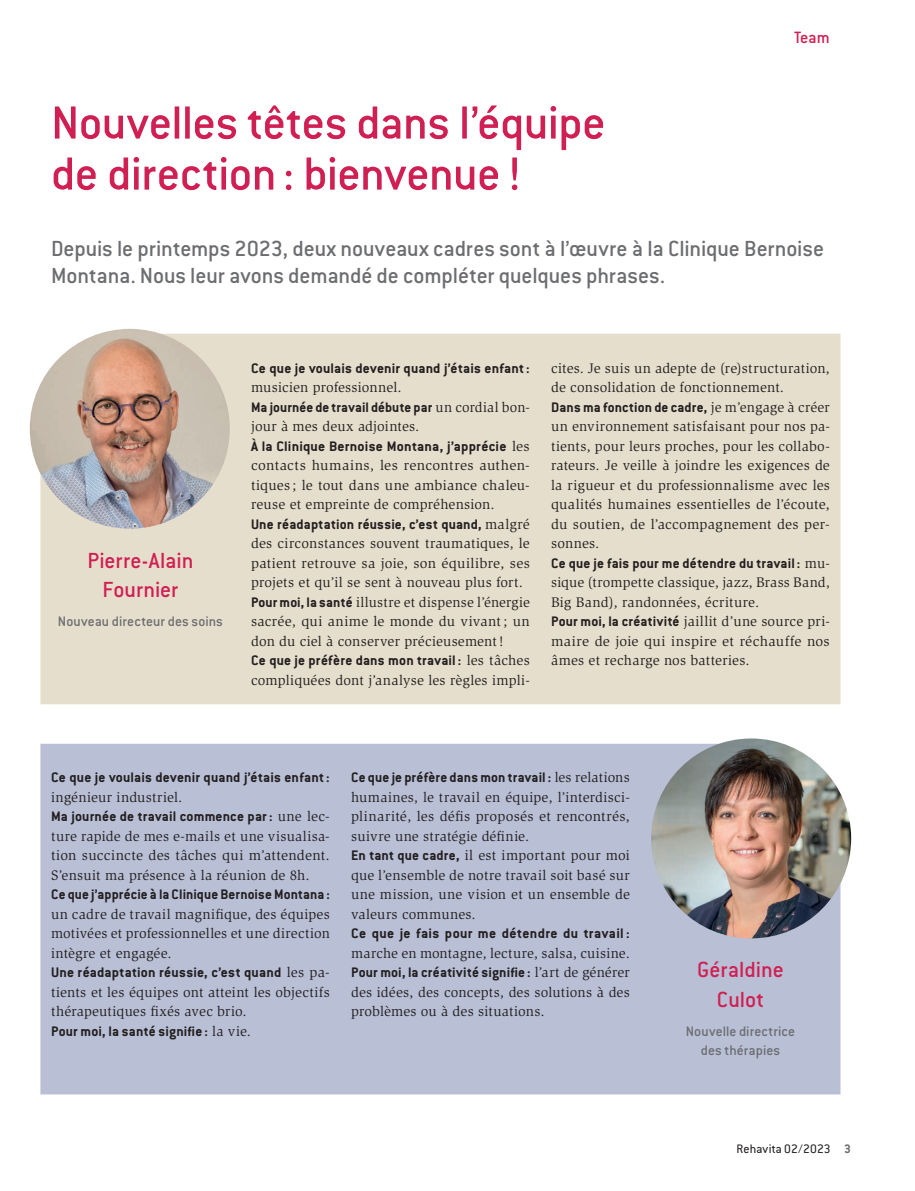
<style>
.page{position:relative;width:915px;height:1191px;background:#fff}
.page>*{position:absolute;margin:0;border:0;box-sizing:border-box;transform-origin:0 0}
.t1{font:500 51px/51px "Conduit ITC";letter-spacing:-.01em;color:#d01f53}
.t2{font:500 24px/27px "Conduit ITC";letter-spacing:-.005em;color:#6c6d70}
.t3{font:500 24px/29.2px "Conduit ITC";letter-spacing:-.005em;color:#d01f53;text-align:center}
.t4{font:500 18px "Conduit ITC";color:#d01f53}
.t5{font:700 15.15px "Conduit ITC";letter-spacing:.01em;color:#231f20}
.t6{font:500 15.15px/19.5px "Conduit ITC";letter-spacing:.005em;color:#6c6d70;text-align:center}
.t7{font:14.25px/19.5px "Slimbach Std";letter-spacing:.015em;color:#231f20}
.t8{font:13.5px "Conduit ITC";letter-spacing:.01em;color:#231f20}
.s1{font-family:"Slimbach Std";font-weight:400;font-size:14.25px}
.s2{font-family:"Conduit ITC";font-weight:700;font-size:15.15px}
.s3{font-weight:700;color:#6c6d70}
</style>
<div class="page">
<div style="left:40px;top:334px;width:800px;height:370px;background:#e6decc"></div>
<div style="left:40px;top:744px;width:800px;height:350px;background:#b9c0d6"></div>
<img style="left:30px;top:329px;width:200px;height:200px;border-radius:100px">
<img style="left:651px;top:738px;width:199px;height:200px;border-radius:100px">
<h1 class="t1" style="left:51px;top:96px;width:556px">Nouvelles têtes dans l’équipe de direction : bienvenue !</h1>
<p class="t4" style="left:794px;top:26px;width:37px">Team</p>
<h2 class="t2" style="left:51px;top:234px;width:774px">Depuis le printemps 2023, deux nouveaux cadres sont à l’œuvre à la Clinique Bernoise<br>Montana. Nous leur avons demandé de compléter quelques phrases.</h2>
<h2 class="t3" style="left:87px;top:545px;width:107px">Pierre-Alain<br>Fournier</h2>
<p class="t6" style="left:58px;top:611px;width:166px">Nouveau directeur des soins</p>
<p class="t5" style="left:251px;top:359px;width:280px">Ce que je voulais devenir quand j’étais enfant:</p>
<p class="t7" style="left:251px;top:378px;width:152px">musicien professionnel.</p>
<p class="t5" style="left:251px;top:398px;width:280px">Ma journée de travail débute par <span class="s1">un cordial bon-</span></p>
<p class="t7" style="left:251px;top:417px;width:170px">jour à mes deux adjointes.</p>
<p class="t5" style="left:251px;top:437px;width:280px">À la Clinique Bernoise Montana, j’apprécie <span class="s1">les</span></p>
<p class="t7" style="left:251px;top:456px;width:280px;text-align:justify">contacts humains, les rencontres authen&shy;tiques ; le tout dans une ambiance chaleu&shy;reuse et empreinte de compréhension.</p>
<p class="t5" style="left:251px;top:515px;width:280px">Une réadaptation réussie, c’est quand, <span class="s1">malgré</span></p>
<p class="t7" style="left:251px;top:534px;width:280px">des circonstances souvent traumatiques, le patient retrouve sa joie, son équilibre, ses projets et qu’il se sent à nouveau plus fort.<br><span class="s2">Pour moi, la santé</span> illustre et dispense l’énergie sacrée, qui anime le monde du vivant; un don du ciel à conserver précieusement!</p>
<p class="t5" style="left:251px;top:651px;width:280px">Ce que je préfère dans mon travail : <span class="s1">les tâches</span></p>
<p class="t7" style="left:251px;top:670px;width:280px">compliquées dont j’analyse les règles impli-</p>
<p class="t7" style="left:551px;top:358px;width:280px">cites. Je suis un adepte de (re)structuration, de consolidation de fonctionnement.</p>
<p class="t5" style="left:551px;top:398px;width:280px">Dans ma fonction de cadre, <span class="s1">je m’engage à créer</span></p>
<p class="t7" style="left:551px;top:417px;width:280px;text-align:justify">un environnement satisfaisant pour nos pa&shy;tients, pour leurs proches, pour les collabo&shy;rateurs. Je veille à joindre les exigences de la rigueur et du professionnalisme avec les qualités humaines essentielles de l’écoute, du soutien, de l’accompagnement des per&shy;sonnes.</p>
<p class="t5" style="left:551px;top:554px;width:280px">Ce que je fais pour me détendre du travail : <span class="s1">mu-</span></p>
<p class="t7" style="left:551px;top:573px;width:280px">sique (trompette classique, jazz, Brass Band, Big Band), randonnées, écriture.<br><span class="s2">Pour moi, la créativité</span> jaillit d’une source pri&shy;maire de joie qui inspire et réchauffe nos âmes et recharge nos batteries.</p>
<p class="t5" style="left:51px;top:768px;width:280px">Ce que je voulais devenir quand j’étais enfant:</p>
<p class="t7" style="left:51px;top:787px;width:133px">ingénieur industriel.</p>
<p class="t5" style="left:51px;top:807px;width:280px">Ma journée de travail commence par: <span class="s1">une lec-</span></p>
<p class="t7" style="left:51px;top:826px;width:280px;text-align:justify">ture rapide de mes e-mails et une visualisa&shy;tion succincte des tâches qui m’attendent.<br>S’ensuit ma présence à la réunion de 8h.</p>
<p class="t5" style="left:51px;top:885px;width:280px">Ce que j’apprécie à la Clinique Bernoise Montana :</p>
<p class="t7" style="left:51px;top:904px;width:280px;text-align:justify">un cadre de travail magnifique, des équipes motivées et professionnelles et une direction intègre et engagée.</p>
<p class="t5" style="left:51px;top:963px;width:280px">Une réadaptation réussie, c’est quand <span class="s1">les pa-</span></p>
<p class="t7" style="left:51px;top:982px;width:280px">tients et les équipes ont atteint les objectifs thérapeutiques fixés avec brio.</p>
<p class="t5" style="left:51px;top:1022px;width:201px">Pour moi, la santé signifie : <span class="s1">la vie.</span></p>
<p class="t5" style="left:351px;top:768px;width:280px">Ce que je préfère dans mon travail : <span class="s1">les relations</span></p>
<p class="t7" style="left:351px;top:787px;width:280px">humaines, le travail en équipe, l’interdisci&shy;plinarité, les défis proposés et rencontrés, suivre une stratégie définie.<br><span class="s2">En tant que cadre,</span> il est important pour moi que l’ensemble de notre travail soit basé sur une mission, une vision et un ensemble de valeurs communes.</p>
<p class="t5" style="left:351px;top:924px;width:280px">Ce que je fais pour me détendre du travail :</p>
<p class="t7" style="left:351px;top:943px;width:280px">marche en montagne, lecture, salsa, cuisine.</p>
<p class="t5" style="left:351px;top:963px;width:280px">Pour moi, la créativité signifie : <span class="s1">l’art de générer</span></p>
<p class="t7" style="left:351px;top:982px;width:280px">des idées, des concepts, des solutions à des problèmes ou à des situations.</p>
<h2 class="t3" style="left:697px;top:954px;width:88px">Géraldine<br>Culot</h2>
<p class="t6" style="left:685px;top:1021px;width:111px">Nouvelle directrice des thérapies</p>
<p class="t8" style="left:736px;top:1140px;width:116px">Rehavita 02/2023 <span class="s3">3</span></p>
</div>
